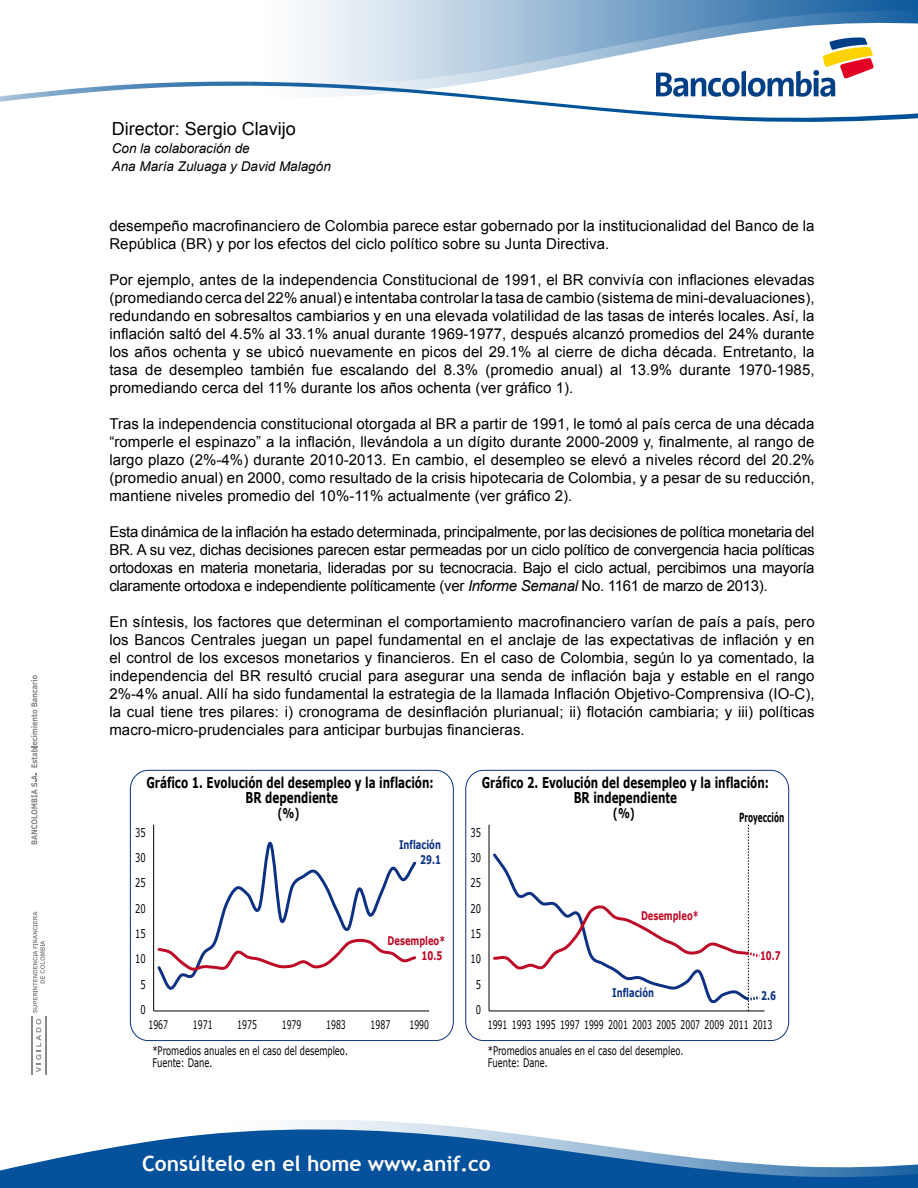
<style>
.page{position:relative;width:918px;height:1188px;background:#fff}
.page>*{position:absolute;margin:0;border:0;box-sizing:border-box;transform-origin:0 0}
.t1{font:700 21px "Trebuchet MS";color:#fff}
.t2{font:18px "Arial";color:#000}
.t3{font:15px/18px "Arial";letter-spacing:.005em;color:#000;text-align:justify}
.t4{font:700 14.85px/14.9px "Verdana";color:#000;text-align:center;scale:.7 1}
.t5{font:italic 13.5px/18px "Arial";color:#000}
.t6{font:700 13.35px "Verdana";color:#000;scale:.7 1}
.t7{font:700 12.6px "Verdana";color:#000;scale:.59 1}
.t8{font:11.85px/11.9px "Verdana";color:#000;scale:.7 1}
.t9{font:11.85px "Verdana";color:#000;scale:.65 1}
.t10{font:700 11.85px/14.9px "Verdana";color:#bd0a26;text-align:right;scale:.7 1}
.t11{font:700 11.85px/14.4px "Verdana";color:#0c3183;text-align:right;scale:.7 1}
.s1{font-style:italic}
</style>
<div class="page">
<svg style="left:298px;top:1120px;width:137px;height:5px"></svg>
<svg style="left:302px;top:0;width:616px;height:37px"></svg>
<svg style="left:0;top:37px;width:918px;height:85px"></svg>
<svg style="left:0;top:1125px;width:918px;height:63px;fill:#05519c"></svg>
<svg style="left:31px;top:675px;width:6px;height:169px"></svg>
<hr style="left:31px;top:1016px;width:1px;height:59px;background:#87888a">
<hr style="left:45px;top:1016px;width:1px;height:59px;background:#87888a">
<svg style="left:36px;top:1019px;width:5px;height:53px"></svg>
<svg style="left:33px;top:911px;width:12px;height:102px"></svg>
<hr style="left:153px;top:825px;width:1px;height:186px;background:#000">
<hr style="left:154px;top:1011px;width:275px;height:1px;background:#000">
<svg style="left:157px;top:841px;width:260px;height:149px"></svg>
<div style="left:130px;top:770px;width:324px;height:271px;border:1px solid #0c3183;border-radius:18px"></div>
<hr style="left:489px;top:825px;width:1px;height:186px;background:#000">
<hr style="left:489px;top:1011px;width:276px;height:1px;background:#000">
<div style="left:465px;top:770px;width:324px;height:271px;border:1px solid #0c3183;border-radius:18px"></div>
<svg style="left:490px;top:825px;width:273px;height:186px"></svg>
<p class="t2" style="left:112px;top:117px;width:186px">Director: Sergio Clavijo</p>
<p class="t5" style="left:112px;top:139px;width:221px">Con la colaboración de<br>Ana María Zuluaga y David Malagón</p>
<p class="t3" style="left:109px;top:217px;width:707px">desempeño macrofinanciero de Colombia parece estar gobernado por la institucionalidad del Banco de la<br>República (BR) y por los efectos del ciclo político sobre su Junta Directiva.</p>
<p class="t3" style="left:109px;top:271px;width:707px">Por ejemplo, antes de la independencia Constitucional de 1991, el BR convivía con inflaciones elevadas (promediando cerca del 22% anual) e intentaba controlar la tasa de cambio (sistema de mini-devaluaciones), redundando en sobresaltos cambiarios y en una elevada volatilidad de las tasas de interés locales. Así, la inflación saltó del 4.5% al 33.1% anual durante 1969-1977, después alcanzó promedios del 24% durante los años ochenta y se ubicó nuevamente en picos del 29.1% al cierre de dicha década. Entretanto, la tasa de desempleo también fue escalando del 8.3% (promedio anual) al 13.9% durante 1970-1985, promediando cerca del 11% durante los años ochenta (ver gráfico 1).</p>
<p class="t3" style="left:109px;top:415px;width:707px">Tras la independencia constitucional otorgada al BR a partir de 1991, le tomó al país cerca de una década “romperle el espinazo” a la inflación, llevándola a un dígito durante 2000-2009 y, finalmente, al rango de largo plazo (2%-4%) durante 2010-2013. En cambio, el desempleo se elevó a niveles récord del 20.2% (promedio anual) en 2000, como resultado de la crisis hipotecaria de Colombia, y a pesar de su reducción, mantiene niveles promedio del 10%-11% actualmente (ver gráfico 2).</p>
<p class="t3" style="left:109px;top:523px;width:707px">Esta dinámica de la inflación ha estado determinada, principalmente, por las decisiones de política monetaria del BR. A su vez, dichas decisiones parecen estar permeadas por un ciclo político de convergencia hacia políticas ortodoxas en materia monetaria, lideradas por su tecnocracia. Bajo el ciclo actual, percibimos una mayoría claramente ortodoxa e independiente políticamente (ver <span class="s1">Informe Semanal</span> No. 1161 de marzo de 2013).</p>
<p class="t3" style="left:109px;top:613px;width:707px">En síntesis, los factores que determinan el comportamiento macrofinanciero varían de país a país, pero los Bancos Centrales juegan un papel fundamental en el anclaje de las expectativas de inflación y en el control de los excesos monetarios y financieros. En el caso de Colombia, según lo ya comentado, la independencia del BR resultó crucial para asegurar una senda de inflación baja y estable en el rango 2%-4% anual. Allí ha sido fundamental la estrategia de la llamada Inflación Objetivo-Comprensiva (IO-C), la cual tiene tres pilares: i) cronograma de desinflación plurianual; ii) flotación cambiaria; y iii) políticas macro-micro-prudenciales para anticipar burbujas financieras.</p>
<p class="t4" style="left:146px;top:775px;width:412px">Gráfico 1. Evolución del desempleo y la inflación:<br>BR dependiente</p>
<p class="t6" style="left:278px;top:804px;width:33px">(%)</p>
<p class="t4" style="left:482px;top:775px;width:412px">Gráfico 2. Evolución del desempleo y la inflación:<br>BR independiente</p>
<p class="t6" style="left:613px;top:804px;width:33px">(%)</p>
<p class="t7" style="left:739px;top:808px;width:78px">Proyección</p>
<p class="t8" style="left:135px;top:826px;width:17px">35</p>
<p class="t8" style="left:470px;top:826px;width:17px">35</p>
<p class="t8" style="left:135px;top:852px;width:17px">30</p>
<p class="t11" style="left:399px;top:838px;width:61px">Inflación<br>29.1</p>
<p class="t8" style="left:470px;top:852px;width:17px">30</p>
<p class="t8" style="left:135px;top:877px;width:17px">25</p>
<p class="t8" style="left:470px;top:877px;width:17px">25</p>
<p class="t8" style="left:135px;top:902px;width:17px">20</p>
<p class="t8" style="left:470px;top:902px;width:17px">20</p>
<p class="t10" style="left:641px;top:908px;width:84px">Desempleo*</p>
<p class="t8" style="left:135px;top:928px;width:17px">15</p>
<p class="t8" style="left:135px;top:953px;width:17px">10</p>
<p class="t10" style="left:388px;top:933px;width:84px">Desempleo*<br>10.5</p>
<p class="t8" style="left:470px;top:928px;width:17px">15</p>
<p class="t8" style="left:470px;top:953px;width:17px">10</p>
<p class="t10" style="left:760px;top:948px;width:31px">10.7</p>
<p class="t8" style="left:140px;top:978px;width:9px">5</p>
<p class="t8" style="left:476px;top:978px;width:9px">5</p>
<p class="t11" style="left:612px;top:985px;width:61px">Inflación</p>
<p class="t11" style="left:761px;top:988px;width:23px">2.6</p>
<p class="t8" style="left:140px;top:1004px;width:9px">0</p>
<p class="t8" style="left:476px;top:1004px;width:9px">0</p>
<p class="t9" style="left:148px;top:1016px;width:32px">1967</p>
<p class="t9" style="left:193px;top:1016px;width:32px">1971</p>
<p class="t9" style="left:237px;top:1016px;width:32px">1975</p>
<p class="t9" style="left:282px;top:1016px;width:32px">1979</p>
<p class="t9" style="left:326px;top:1016px;width:32px">1983</p>
<p class="t9" style="left:371px;top:1016px;width:32px">1987</p>
<p class="t9" style="left:409px;top:1016px;width:32px">1990</p>
<p class="t9" style="left:488px;top:1016px;width:440px">1991 1993 1995 1997 1999 2001 2003 2005 2007 2009 2011 2013</p>
<p class="t8" style="left:152px;top:1044px;width:281px">*Promedios anuales en el caso del desempleo.<br>Fuente: Dane.</p>
<p class="t8" style="left:488px;top:1044px;width:281px">*Promedios anuales en el caso del desempleo.<br>Fuente: Dane.</p>
<h1 class="t1" style="left:142px;top:1150px;width:350px">Consúltelo en el home www.anif.co</h1>
</div>
